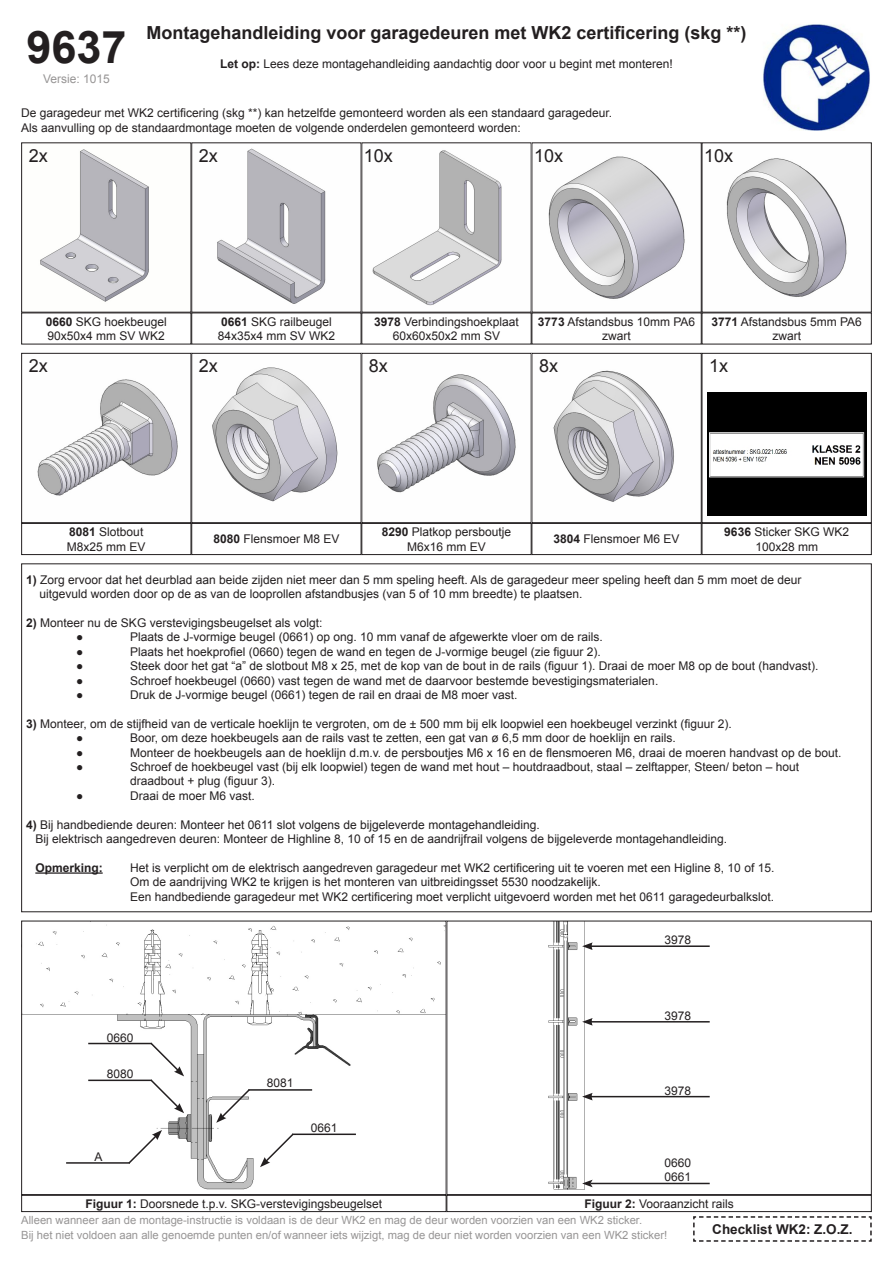
<style>
.page{position:relative;width:893px;height:1263px;background:#fff}
.page>*{position:absolute;margin:0;border:0;box-sizing:border-box;transform-origin:0 0}
.t1{font:700 45px "Arial";color:#231f20}
.t2{font:700 18px "Arial";color:#231f20}
.t3{font:18px "Arial";color:#231f20}
.t4{font:700 13.5px "Arial";color:#231f20}
.t5{font:12px/14.4px "Arial";color:#231f20}
.t6{font:12px "Arial";color:#979595}
.t7{font:700 12px "Arial";color:#231f20}
.t8{font:11.25px/14.4px "Arial";color:#979595}
.s1{font-weight:700}
</style>
<div class="page">
<hr style="left:35px;top:872px;width:68px;height:2px;background:#231f20">
<img style="left:763px;top:24px;width:107px;height:107px">
<img style="left:40px;top:148px;width:807px;height:158px">
<div style="left:21px;top:142px;width:170px;height:171px;border:1px solid #231f20"></div>
<div style="left:191px;top:142px;width:170px;height:171px;border:1px solid #231f20"></div>
<div style="left:531px;top:142px;width:171px;height:171px;border:1px solid #231f20"></div>
<div style="left:702px;top:142px;width:170px;height:171px;border:1px solid #231f20"></div>
<img style="left:37px;top:367px;width:637px;height:135px">
<div style="left:21px;top:353px;width:170px;height:170px;border:1px solid #231f20"></div>
<div style="left:191px;top:353px;width:170px;height:170px;border:1px solid #231f20"></div>
<div style="left:361px;top:353px;width:170px;height:170px;border:1px solid #231f20"></div>
<div style="left:531px;top:353px;width:171px;height:170px;border:1px solid #231f20"></div>
<div style="left:21px;top:523px;width:170px;height:32px;border:1px solid #231f20"></div>
<div style="left:191px;top:523px;width:170px;height:32px;border:1px solid #231f20"></div>
<div style="left:361px;top:523px;width:170px;height:32px;border:1px solid #231f20"></div>
<div style="left:531px;top:523px;width:171px;height:32px;border:1px solid #231f20"></div>
<img style="left:23px;top:923px;width:687px;height:267px">
<div style="left:21px;top:921px;width:425px;height:274px;border:1px solid #231f20"></div>
<div style="left:446px;top:921px;width:426px;height:274px;border:1px solid #231f20"></div>
<div style="left:21px;top:1195px;width:425px;height:17px;border:1px solid #231f20"></div>
<div style="left:446px;top:1195px;width:426px;height:17px;border:1px solid #231f20"></div>
<svg style="left:149px;top:1041px;width:35px;height:72px"></svg>
<svg style="left:216px;top:1087px;width:35px;height:36px"></svg>
<svg style="left:260px;top:1132px;width:35px;height:35px"></svg>
<hr style="left:88px;top:1043px;width:64px;height:1px;background:#231f20">
<hr style="left:88px;top:1079px;width:64px;height:2px;background:#231f20">
<hr style="left:248px;top:1089px;width:64px;height:2px;background:#231f20">
<hr style="left:292px;top:1133px;width:64px;height:2px;background:#231f20">
<hr style="left:590px;top:945px;width:120px;height:2px;background:#231f20">
<svg style="left:582px;top:942px;width:11px;height:8px"></svg>
<hr style="left:590px;top:1021px;width:120px;height:1px;background:#231f20">
<svg style="left:582px;top:1018px;width:11px;height:8px"></svg>
<hr style="left:590px;top:1096px;width:120px;height:1px;background:#231f20">
<svg style="left:582px;top:1093px;width:11px;height:7px"></svg>
<hr style="left:590px;top:1183px;width:120px;height:1px;background:#231f20">
<svg style="left:582px;top:1180px;width:11px;height:7px"></svg>
<hr style="left:66px;top:1162px;width:64px;height:2px;background:#231f20">
<svg style="left:127px;top:1130px;width:35px;height:35px"></svg>
<img style="left:707px;top:393px;width:159px;height:122px">
<div style="left:702px;top:353px;width:170px;height:170px;border:1px solid #231f20"></div>
<div style="left:702px;top:523px;width:170px;height:32px;border:1px solid #231f20"></div>
<svg style="left:693px;top:1216px;width:179px;height:26px"></svg>
<p class="t2" style="left:146px;top:21px;width:602px">Montagehandleiding voor garagedeuren met WK2 certificering (skg **)</p>
<p class="t5" style="left:220px;top:56px;width:454px"><span class="s1">Let op:</span> Lees deze montagehandleiding aandachtig door voor u begint met monteren!</p>
<p class="t5" style="left:21px;top:106px;width:593px">De garagedeur met WK2 certificering (skg **) kan hetzelfde gemonteerd worden als een standaard garagedeur.</p>
<p class="t5" style="left:21px;top:120px;width:501px">Als aanvulling op de standaardmontage moeten de volgende onderdelen gemonteerd worden:</p>
<p class="t1" style="left:26px;top:17px;width:102px">9637</p>
<p class="t6" style="left:43px;top:71px;width:68px">Versie: 1015</p>
<p class="t3" style="left:29px;top:144px;width:21px">2x</p>
<p class="t3" style="left:199px;top:144px;width:21px">2x</p>
<p class="t3" style="left:364px;top:144px;width:31px">10x</p>
<p class="t3" style="left:534px;top:144px;width:31px">10x</p>
<p class="t3" style="left:704px;top:144px;width:31px">10x</p>
<p class="t5" style="left:46px;top:314px;width:122px"><span class="s1">0660</span> SKG hoekbeugel<br>90x50x4 mm SV WK2</p>
<p class="t5" style="left:221px;top:314px;width:112px"><span class="s1">0661</span> SKG railbeugel</p>
<p class="t5" style="left:218px;top:329px;width:119px">84x35x4 mm SV WK2</p>
<p class="t5" style="left:374px;top:314px;width:146px;text-align:center"><span class="s1">3978</span> Verbindingshoekplaat<br>60x60x50x2 mm SV</p>
<p class="t5" style="left:538px;top:314px;width:159px;text-align:center"><span class="s1">3773</span> Afstandsbus 10mm PA6 zwart</p>
<p class="t5" style="left:711px;top:314px;width:152px;text-align:center"><span class="s1">3771</span> Afstandsbus 5mm PA6 zwart</p>
<p class="t3" style="left:29px;top:354px;width:21px">2x</p>
<p class="t3" style="left:199px;top:354px;width:21px">2x</p>
<p class="t3" style="left:369px;top:354px;width:21px">8x</p>
<p class="t3" style="left:539px;top:354px;width:21px">8x</p>
<p class="t3" style="left:709px;top:354px;width:21px">1x</p>
<p class="t5" style="left:69px;top:525px;width:76px"><span class="s1">8081</span> Slotbout</p>
<p class="t5" style="left:67px;top:539px;width:80px">M8x25 mm EV</p>
<p class="t5" style="left:213px;top:532px;width:128px"><span class="s1">8080</span> Flensmoer M8 EV</p>
<p class="t5" style="left:382px;top:525px;width:131px"><span class="s1">8290</span> Platkop persboutje</p>
<p class="t5" style="left:407px;top:539px;width:80px">M6x16 mm EV</p>
<p class="t5" style="left:554px;top:532px;width:128px"><span class="s1">3804</span> Flensmoer M6 EV</p>
<p class="t5" style="left:724px;top:525px;width:126px"><span class="s1">9636</span> Sticker SKG WK2</p>
<p class="t5" style="left:755px;top:539px;width:64px">100x28 mm</p>
<p class="t5" style="left:40px;top:572px;width:763px;text-indent:-13px"><span class="s1">1)</span> Zorg ervoor dat het deurblad aan beide zijden niet meer dan 5 mm speling heeft. Als de garagedeur meer speling heeft dan 5 mm moet de deur uitgevuld worden door op de as van de looprollen afstandbusjes (van 5 of 10 mm breedte) te plaatsen.</p>
<p class="t5" style="left:26px;top:616px;width:298px"><span class="s1">2)</span> Monteer nu de SKG verstevigingsbeugelset als volgt:</p>
<p class="t5" style="left:76px;top:630px;width:9px">●</p>
<p class="t5" style="left:130px;top:630px;width:474px">Plaats de J-vormige beugel (0661) op ong. 10 mm vanaf de afgewerkte vloer om de rails.</p>
<p class="t5" style="left:76px;top:644px;width:9px">●</p>
<p class="t5" style="left:130px;top:644px;width:472px">Plaats het hoekprofiel (0660) tegen de wand en tegen de J-vormige beugel (zie figuur 2).</p>
<p class="t5" style="left:76px;top:659px;width:9px">●</p>
<p class="t5" style="left:130px;top:659px;width:690px">Steek door het gat “a” de slotbout M8 x 25, met de kop van de bout in de rails (figuur 1). Draai de moer M8 op de bout (handvast).</p>
<p class="t5" style="left:76px;top:673px;width:9px">●</p>
<p class="t5" style="left:130px;top:673px;width:530px">Schroef hoekbeugel (0660) vast tegen de wand met de daarvoor bestemde bevestigingsmaterialen.</p>
<p class="t5" style="left:76px;top:688px;width:9px">●</p>
<p class="t5" style="left:130px;top:688px;width:389px">Druk de J-vormige beugel (0661) tegen de rail en draai de M8 moer vast.</p>
<p class="t5" style="left:26px;top:716px;width:707px"><span class="s1">3)</span> Monteer, om de stijfheid van de verticale hoeklijn te vergroten, om de ± 500 mm bij elk loopwiel een hoekbeugel verzinkt (figuur 2).</p>
<p class="t5" style="left:76px;top:731px;width:9px">●</p>
<p class="t5" style="left:130px;top:731px;width:547px">Boor, om deze hoekbeugels aan de rails vast te zetten, een gat van ø 6,5 mm door de hoeklijn en rails.</p>
<p class="t5" style="left:76px;top:745px;width:9px">●</p>
<p class="t5" style="left:130px;top:745px;width:713px">Monteer de hoekbeugels aan de hoeklijn d.m.v. de persboutjes M6 x 16 en de flensmoeren M6, draai de moeren handvast op de bout.</p>
<p class="t5" style="left:76px;top:760px;width:9px">●</p>
<p class="t5" style="left:130px;top:760px;width:671px">Schroef de hoekbeugel vast (bij elk loopwiel) tegen de wand met hout – houtdraadbout, staal – zelftapper, Steen/ beton – hout draadbout + plug (figuur 3).</p>
<p class="t5" style="left:76px;top:788px;width:9px">●</p>
<p class="t5" style="left:130px;top:788px;width:126px">Draai de moer M6 vast.</p>
<p class="t5" style="left:26px;top:817px;width:515px"><span class="s1">4)</span> Bij handbediende deuren: Monteer het 0611 slot volgens de bijgeleverde montagehandleiding.</p>
<p class="t5" style="left:35px;top:832px;width:693px">Bij elektrisch aangedreven deuren: Monteer de Highline 8, 10 of 15 en de aandrijfrail volgens de bijgeleverde montagehandleiding.</p>
<p class="t7" style="left:35px;top:859px;width:69px">Opmerking:</p>
<p class="t5" style="left:130px;top:860px;width:646px">Het is verplicht om de elektrisch aangedreven garagedeur met WK2 certificering uit te voeren met een Higline 8, 10 of 15.</p>
<p class="t5" style="left:130px;top:875px;width:472px">Om de aandrijving WK2 te krijgen is het monteren van uitbreidingsset 5530 noodzakelijk.</p>
<p class="t5" style="left:130px;top:889px;width:646px">Een handbediende garagedeur met WK2 certificering moet verplicht uitgevoerd worden met het 0611 garagedeurbalkslot.</p>
<p class="t5" style="left:664px;top:933px;width:28px">3978</p>
<p class="t5" style="left:107px;top:1030px;width:28px">0660</p>
<p class="t5" style="left:107px;top:1067px;width:28px">8080</p>
<p class="t5" style="left:94px;top:1149px;width:10px">A</p>
<p class="t5" style="left:267px;top:1076px;width:28px">8081</p>
<p class="t5" style="left:311px;top:1121px;width:28px">0661</p>
<p class="t5" style="left:664px;top:1008px;width:28px">3978</p>
<p class="t5" style="left:664px;top:1083px;width:28px">3978</p>
<p class="t5" style="left:664px;top:1155px;width:28px">0660</p>
<p class="t5" style="left:664px;top:1170px;width:28px">0661</p>
<p class="t5" style="left:86px;top:1196px;width:298px"><span class="s1">Figuur 1:</span> Doorsnede t.p.v. SKG-verstevigingsbeugelset</p>
<p class="t5" style="left:584px;top:1196px;width:151px"><span class="s1">Figuur 2:</span> Vooraanzicht rails</p>
<p class="t8" style="left:21px;top:1213px;width:647px">Alleen wanneer aan de montage-instructie is voldaan is de deur WK2 en mag de deur worden voorzien van een WK2 sticker.<br>Bij het niet voldoen aan alle genoemde punten en/of wanneer iets wijzigt, mag de deur niet worden voorzien van een WK2 sticker!</p>
<p class="t4" style="left:712px;top:1220px;width:142px">Checklist WK2: Z.O.Z.</p>
</div>
